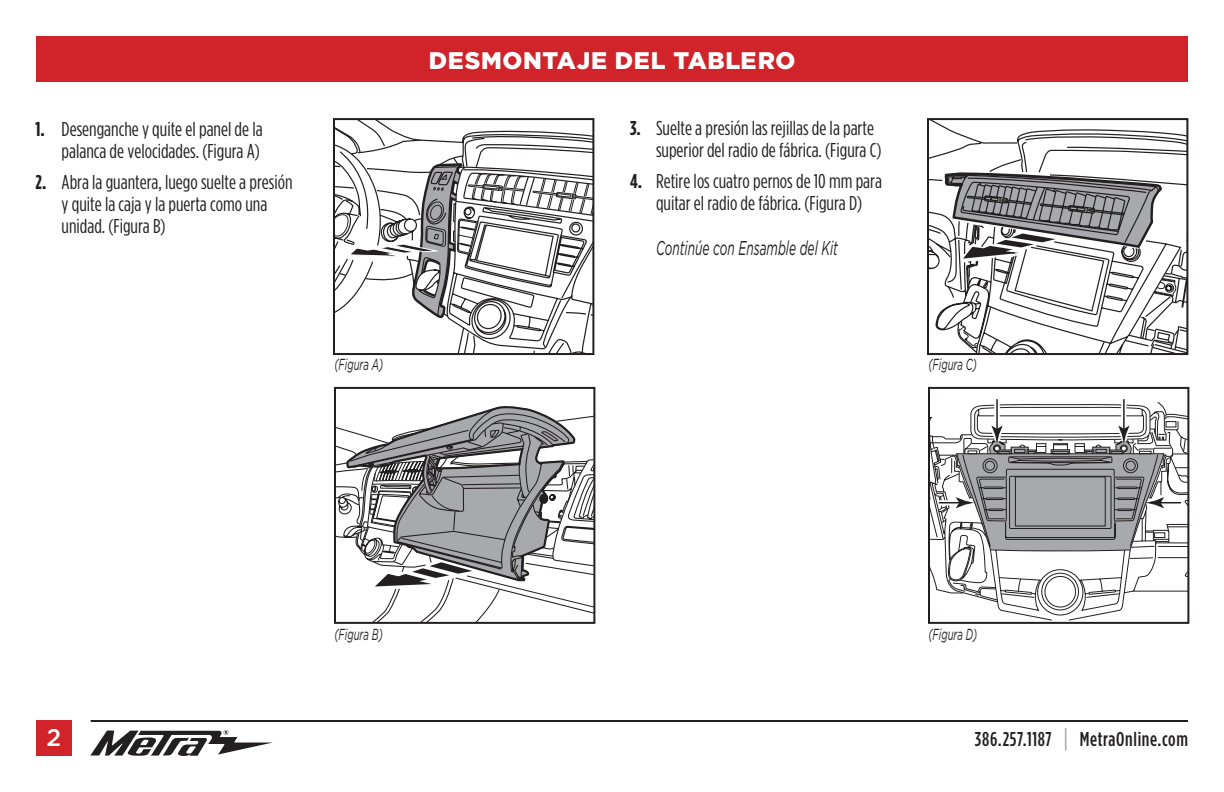
<style>
.page{position:relative;width:1224px;height:792px;background:#fff}
.page>*{position:absolute;margin:0;border:0;box-sizing:border-box;transform-origin:0 0}
.t1{font:900 24px "Gotham";letter-spacing:.03em;color:#fff}
.t2{font:500 24px "Gotham";color:#fff}
.t3{font:20px/22px "Gotham Condensed";color:#231f20}
.t4{font:500 20px "Gotham Condensed";letter-spacing:.03em;color:#231f20}
.t5{font:italic 20px "Gotham";color:#231f20;scale:.6 1}
.t6{font:italic 16px "Gotham";color:#231f20;scale:.6 1}
.s1{font-weight:700}
.s2{font-size:26px;color:#a8a9ad}
</style>
<div class="page">
<div style="left:36px;top:36px;width:1152px;height:45px;background:#d1232a"></div>
<svg style="left:90px;top:730px;width:183px;height:26px"></svg>
<hr style="left:91px;top:720px;width:1097px;height:2px;background:#231f20">
<div style="left:36px;top:720px;width:36px;height:36px;background:#d1232a"></div>
<svg style="left:336px;top:121px;width:255px;height:18px"></svg>
<svg style="left:336px;top:139px;width:255px;height:213px"></svg>
<div style="left:333px;top:118px;width:261px;height:237px;border:2px solid #231f20"></div>
<svg style="left:930px;top:121px;width:13px;height:210px"></svg>
<svg style="left:943px;top:126px;width:242px;height:226px"></svg>
<div style="left:927px;top:118px;width:261px;height:237px;border:2px solid #231f20"></div>
<svg style="left:445px;top:406px;width:131px;height:17px"></svg>
<svg style="left:337px;top:423px;width:255px;height:198px"></svg>
<div style="left:334px;top:387px;width:261px;height:237px;border:2px solid #231f20"></div>
<hr style="left:996px;top:399px;width:2px;height:33px;background:#231f20">
<hr style="left:1123px;top:399px;width:2px;height:33px;background:#231f20">
<svg style="left:931px;top:401px;width:255px;height:220px"></svg>
<div style="left:928px;top:387px;width:261px;height:237px;border:2px solid #231f20"></div>
<p class="t3" style="left:36px;top:117px;width:229px;text-align:right"><span class="s1">1.</span> Desenganche y quite el panel de la palanca de velocidades. (Figura A)</p>
<p class="t3" style="left:62px;top:170px;width:232px;text-indent:-26px"><span class="s1">2.</span> Abra la guantera, luego suelte a presión y quite la caja y la puerta como una unidad. (Figura B)</p>
<p class="t1" style="left:429px;top:46px;width:368px">DESMONTAJE DEL TABLERO</p>
<p class="t3" style="left:656px;top:117px;width:227px;text-indent:-26px"><span class="s1">3.</span> Suelte a presión las rejillas de la parte superior del radio de fábrica. (Figura C)</p>
<p class="t3" style="left:630px;top:170px;width:253px;text-align:center"><span class="s1">4.</span> Retire los cuatro pernos de 10 mm para quitar el radio de fábrica. (Figura D)</p>
<p class="t5" style="left:656px;top:237px;width:305px">Continúe con Ensamble del Kit</p>
<p class="t6" style="left:334px;top:355px;width:83px">(Figura A)</p>
<p class="t6" style="left:928px;top:355px;width:83px">(Figura C)</p>
<p class="t6" style="left:334px;top:626px;width:82px">(Figura B)</p>
<p class="t6" style="left:928px;top:626px;width:83px">(Figura D)</p>
<p class="t2" style="left:47px;top:724px;width:16px">2</p>
<p class="t4" style="left:975px;top:728px;width:215px">386.257.1187 <span class="s2">|</span> MetraOnline.com</p>
</div>
